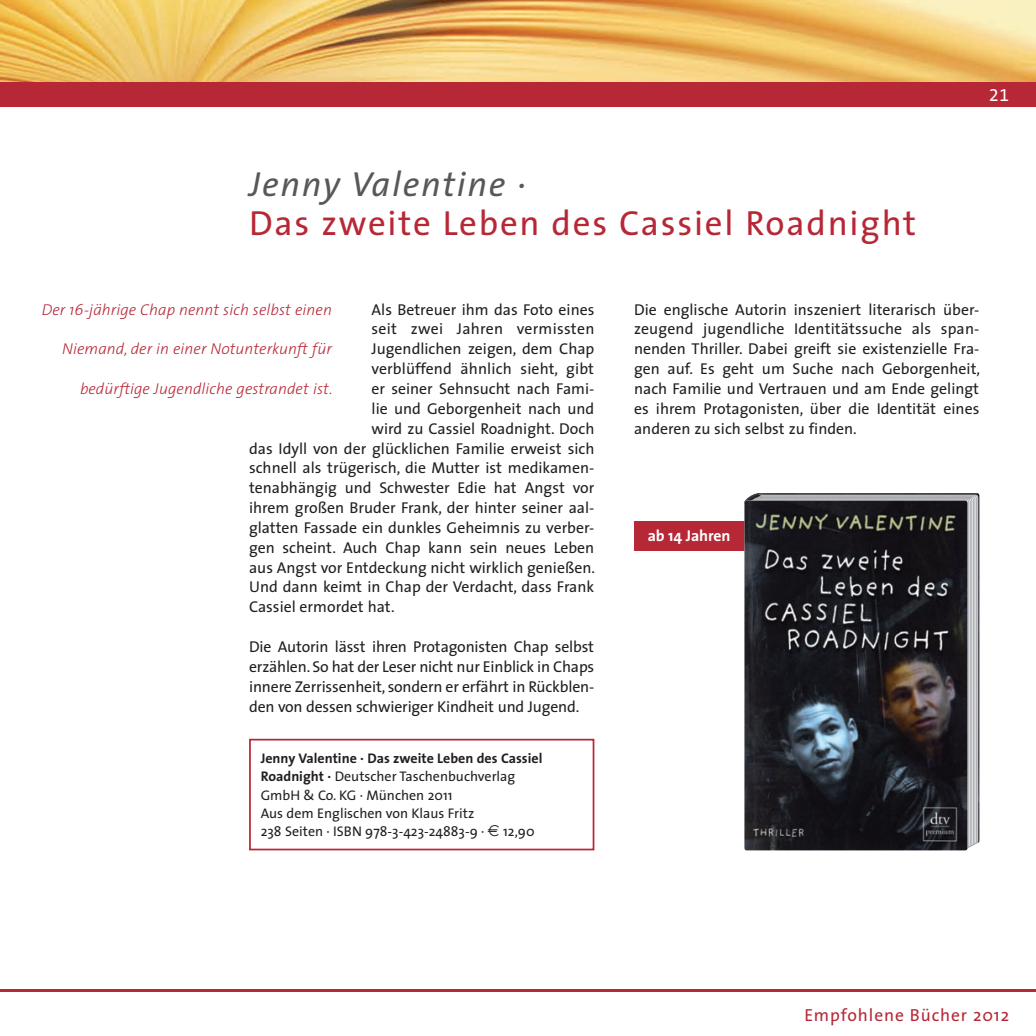
<style>
.page{position:relative;width:1036px;height:1036px;background:#fff}
.page>*{position:absolute;margin:0;border:0;box-sizing:border-box;transform-origin:0 0}
.t1{font:35px "The Sans";letter-spacing:.05em;color:#b72837}
.t2{font:italic 35px "The Sans";letter-spacing:.05em;color:#57585a}
.t3{font:17.5px "The Sans";letter-spacing:.05em;color:#b72837}
.t4{font:17.5px "The Sans Expert";color:#fff}
.t5{font:15.75px/19.8px "The Sans";color:#231f20;text-align:justify}
.t6{font:italic 300 15.75px "The Sans";letter-spacing:.005em;color:#b72837}
.t7{font:700 15.75px "The Sans";letter-spacing:-.005em;color:#fff}
.t8{font:14px/18.4px "The Sans";color:#231f20}
.s1{font-weight:700}
</style>
<div class="page">
<div style="left:634px;top:521px;width:110px;height:29px;background:#b72837"></div>
<svg style="left:745px;top:493px;width:16px;height:8px"></svg>
<img style="left:744px;top:501px;width:223px;height:349px">
<div style="left:249px;top:739px;width:345px;height:111px;border:2px solid #b72837"></div>
<img style="left:0;top:0;width:1036px;height:82px">
<div style="left:0;top:82px;width:1036px;height:25px;background:#b72837"></div>
<hr style="left:0;top:989px;width:1036px;height:3px;background:#b72837">
<p class="t4" style="left:989px;top:81px;width:22px">21</p>
<h1 class="t2" style="left:249px;top:155px;width:278px">Jenny Valentine ·</h1>
<h1 class="t1" style="left:249px;top:194px;width:668px">Das zweite Leben des Cassiel Roadnight</h1>
<p class="t5" style="left:372px;top:299px;width:224px">Als Betreuer ihm das Foto eines</p>
<p class="t5" style="left:372px;top:319px;width:224px">seit zwei Jahren vermissten</p>
<p class="t5" style="left:372px;top:339px;width:224px">Jugendlichen zeigen, dem Chap</p>
<p class="t5" style="left:372px;top:358px;width:224px">verblüffend ähnlich sieht, gibt</p>
<p class="t5" style="left:372px;top:378px;width:224px">er seiner Sehnsucht nach Fami-</p>
<p class="t5" style="left:372px;top:398px;width:224px">lie und Geborgenheit nach und</p>
<p class="t5" style="left:372px;top:418px;width:224px">wird zu Cassiel Roadnight. Doch</p>
<p class="t5" style="left:249px;top:438px;width:347px">das Idyll von der glücklichen Familie erweist sich</p>
<p class="t5" style="left:249px;top:458px;width:347px">schnell als trügerisch, die Mutter ist medikamen-</p>
<p class="t5" style="left:249px;top:477px;width:347px">tenabhängig und Schwester Edie hat Angst vor</p>
<p class="t5" style="left:249px;top:497px;width:347px">ihrem großen Bruder Frank, der hinter seiner aal-</p>
<p class="t5" style="left:249px;top:517px;width:347px">glatten Fassade ein dunkles Geheimnis zu verber-</p>
<p class="t5" style="left:249px;top:537px;width:347px">gen scheint. Auch Chap kann sein neues Leben</p>
<p class="t5" style="left:249px;top:557px;width:347px">aus Angst vor Entdeckung nicht wirklich genießen.</p>
<p class="t5" style="left:249px;top:577px;width:347px">Und dann keimt in Chap der Verdacht, dass Frank</p>
<p class="t5" style="left:249px;top:597px;width:147px">Cassiel ermordet hat.</p>
<p class="t5" style="left:249px;top:636px;width:347px">Die Autorin lässt ihren Protagonisten Chap selbst erzählen. So hat der Leser nicht nur Einblick in Chaps innere Zerrissenheit, sondern er erfährt in Rückblen&shy;den von dessen schwieriger Kindheit und Jugend.</p>
<p class="t6" style="left:42px;top:296px;width:292px">Der 16-jährige Chap nennt sich selbst einen</p>
<p class="t6" style="left:62px;top:336px;width:271px">Niemand, der in einer Notunterkunft für</p>
<p class="t6" style="left:80px;top:376px;width:254px">bedürftige Jugendliche gestrandet ist.</p>
<p class="t8" style="left:261px;top:748px;width:283px"><span class="s1">Jenny Valentine · Das zweite Leben des Cassiel Roadnight ·</span> Deutscher Taschenbuchverlag GmbH &amp; Co. KG · München 2011<br>Aus dem Englischen von Klaus Fritz<br>238 Seiten · ISBN 978-3-423-24883-9 ·</p>
<p class="t8" style="left:503px;top:822px;width:33px">12,90</p>
<p class="t5" style="left:634px;top:299px;width:348px">Die englische Autorin inszeniert literarisch über&shy;zeugend jugendliche Identitätssuche als span&shy;nenden Thriller. Dabei greift sie existenzielle Fra&shy;gen auf. Es geht um Suche nach Geborgenheit, nach Familie und Vertrauen und am Ende gelingt es ihrem Protagonisten, über die Identität eines anderen zu sich selbst zu finden.</p>
<p class="t7" style="left:648px;top:523px;width:84px">ab 14 Jahren</p>
<p class="t3" style="left:804px;top:1000px;width:206px">Empfohlene Bücher 2012</p>
</div>
